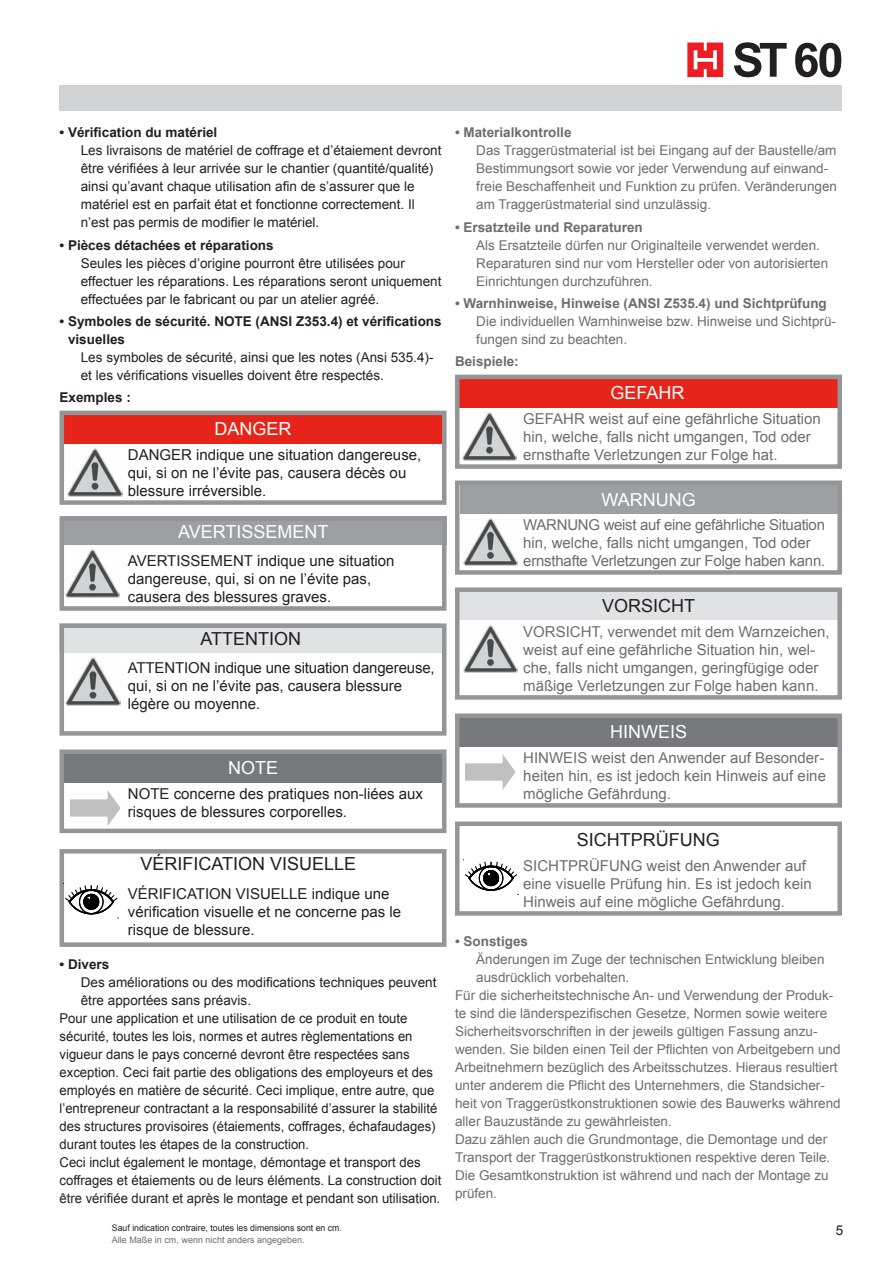
<style>
.page{position:relative;width:893px;height:1263px;background:#fff}
.page>*{position:absolute;margin:0;border:0;box-sizing:border-box;transform-origin:0 0}
.t1{font:18px "Arial";color:#231f20}
.t2{font:18px "Arial";color:#fff}
.t3{font:15px/18px "Arial";color:#6c6d70}
.t4{font:15px/18px "Arial";color:#231f20}
.t5{font:13.5px/18px "Arial";color:#231f20}
.t6{font:13.5px/18px "Arial";color:#6c6d70}
.t7{font:700 13.5px/18px "Arial";color:#231f20}
.t8{font:700 13.5px "Arial";color:#6c6d70}
.t9{font:9px "Arial";color:#231f20}
.t10{font:9px "Arial";color:#6c6d70}
</style>
<div class="page">
<div style="left:60px;top:85px;width:782px;height:26px;background:#d1d2d4"></div>
<svg style="left:687px;top:43px;width:36px;height:34px"></svg>
<svg style="left:734px;top:42px;width:53px;height:35px"></svg>
<svg style="left:795px;top:43px;width:46px;height:34px"></svg>
<div style="left:62px;top:413px;width:382px;height:30px;background:#e72419"></div>
<div style="left:60px;top:411px;width:386px;height:94px;border:4px solid #939598"></div>
<img style="left:68px;top:448px;width:54px;height:48px">
<div style="left:60px;top:516px;width:387px;height:29px;background:#9d9fa2"></div>
<div style="left:60px;top:516px;width:386px;height:95px;border:4px solid #939598"></div>
<img style="left:65px;top:549px;width:55px;height:48px">
<div style="left:60px;top:623px;width:382px;height:30px;background:#e1e2e4"></div>
<div style="left:60px;top:623px;width:386px;height:113px;border:4px solid #939598"></div>
<img style="left:66px;top:658px;width:54px;height:47px">
<div style="left:63px;top:752px;width:381px;height:31px;background:#76787b"></div>
<div style="left:60px;top:749px;width:386px;height:84px;border:4px solid #939598"></div>
<img style="left:70px;top:790px;width:51px;height:36px">
<div style="left:60px;top:849px;width:386px;height:98px;border:4px solid #939598"></div>
<svg style="left:63px;top:883px;width:56px;height:35px"></svg>
<div style="left:456px;top:377px;width:383px;height:30px;background:#e72419"></div>
<div style="left:455px;top:375px;width:387px;height:94px;border:4px solid #939598"></div>
<img style="left:462px;top:412px;width:55px;height:48px">
<div style="left:460px;top:485px;width:377px;height:29px;background:#9d9fa2"></div>
<div style="left:455px;top:480px;width:387px;height:95px;border:4px solid #939598"></div>
<img style="left:463px;top:518px;width:55px;height:48px">
<div style="left:457px;top:591px;width:383px;height:29px;background:#e1e2e4"></div>
<div style="left:455px;top:587px;width:387px;height:113px;border:4px solid #939598"></div>
<img style="left:463px;top:625px;width:55px;height:48px">
<div style="left:458px;top:716px;width:381px;height:31px;background:#76787b"></div>
<div style="left:455px;top:713px;width:387px;height:95px;border:4px solid #939598"></div>
<img style="left:465px;top:754px;width:51px;height:36px">
<div style="left:455px;top:821px;width:387px;height:95px;border:4px solid #939598"></div>
<svg style="left:463px;top:860px;width:56px;height:35px"></svg>
<p class="t7" style="left:60px;top:124px;width:159px">• Vérification du matériel</p>
<p class="t5" style="left:81px;top:142px;width:362px">Les livraisons de matériel de coffrage et d’étaiement devront être vérifiées à leur arrivée sur le chantier (quantité/qualité) ainsi qu’avant chaque utilisation afin de s’assurer que le matériel est en parfait état et fonctionne correctement. Il n’est pas permis de modifier le matériel.</p>
<p class="t7" style="left:60px;top:236px;width:216px">• Pièces détachées et réparations</p>
<p class="t5" style="left:81px;top:254px;width:362px">Seules les pièces d’origine pourront être utilisées pour effectuer les réparations. Les réparations seront uniquement effectuées par le fabricant ou par un atelier agréé.</p>
<p class="t7" style="left:68px;top:313px;width:375px;text-indent:-9px">• Symboles de sécurité. NOTE (ANSI Z353.4) et vérifications visuelles</p>
<p class="t5" style="left:81px;top:348px;width:354px">Les symboles de sécurité, ainsi que les notes (Ansi 535.4)- et les vérifications visuelles doivent être respectés.</p>
<p class="t7" style="left:60px;top:389px;width:73px">Exemples :</p>
<h1 class="t2" style="left:215px;top:417px;width:79px">DANGER</h1>
<p class="t4" style="left:128px;top:446px;width:295px">DANGER indique une situation dangereuse, qui, si on ne l’évite pas, causera décès ou blessure irréversible.</p>
<h1 class="t2" style="left:178px;top:519px;width:152px">AVERTISSEMENT</h1>
<p class="t4" style="left:128px;top:552px;width:268px">AVERTISSEMENT indique une situation dangereuse, qui, si on ne l’évite pas, causera des blessures graves.</p>
<h1 class="t1" style="left:201px;top:626px;width:102px">ATTENTION</h1>
<p class="t4" style="left:128px;top:659px;width:308px">ATTENTION indique une situation dangereuse, qui, si on ne l’évite pas, causera blessure légère ou moyenne.</p>
<h1 class="t2" style="left:228px;top:756px;width:52px">NOTE</h1>
<p class="t4" style="left:128px;top:785px;width:297px">NOTE concerne des pratiques non-liées aux risques de blessures corporelles.</p>
<h1 class="t1" style="left:141px;top:852px;width:217px">VÉRIFICATION VISUELLE</h1>
<p class="t4" style="left:128px;top:884px;width:275px">VÉRIFICATION VISUELLE indique une vérification visuelle et ne concerne pas le risque de blessure.</p>
<p class="t7" style="left:60px;top:955px;width:51px">• Divers</p>
<p class="t5" style="left:81px;top:973px;width:357px">Des améliorations ou des modifications techniques peuvent</p>
<p class="t5" style="left:81px;top:991px;width:172px">être apportées sans préavis.</p>
<p class="t5" style="left:60px;top:1009px;width:349px">Pour une application et une utilisation de ce produit en toute</p>
<p class="t5" style="left:60px;top:1027px;width:354px">sécurité, toutes les lois, normes et autres règlementations en</p>
<p class="t5" style="left:60px;top:1045px;width:352px">vigueur dans le pays concerné devront être respectées sans</p>
<p class="t5" style="left:60px;top:1063px;width:375px">exception. Ceci fait partie des obligations des employeurs et des</p>
<p class="t5" style="left:60px;top:1081px;width:376px">employés en matière de sécurité. Ceci implique, entre autre, que</p>
<p class="t5" style="left:60px;top:1099px;width:379px">l’entrepreneur contractant a la responsabilité d’assurer la stabilité</p>
<p class="t5" style="left:60px;top:1117px;width:378px">des structures provisoires (étaiements, coffrages, échafaudages)</p>
<p class="t5" style="left:60px;top:1135px;width:251px">durant toutes les étapes de la construction.</p>
<p class="t5" style="left:60px;top:1153px;width:363px">Ceci inclut également le montage, démontage et transport des</p>
<p class="t5" style="left:60px;top:1171px;width:383px">coffrages et étaiements ou de leurs éléments. La construction doit</p>
<p class="t5" style="left:60px;top:1189px;width:382px">être vérifiée durant et après le montage et pendant son utilisation.</p>
<p class="t8" style="left:455px;top:124px;width:118px">• Materialkontrolle</p>
<p class="t6" style="left:476px;top:142px;width:362px">Das Traggerüstmaterial ist bei Eingang auf der Baustelle/am Bestimmungsort sowie vor jeder Verwendung auf einwand&shy;freie Beschaffenheit und Funktion zu prüfen. Veränderungen am Traggerüstmaterial sind unzulässig.</p>
<p class="t8" style="left:455px;top:218px;width:189px">• Ersatzteile und Reparaturen</p>
<p class="t6" style="left:476px;top:236px;width:353px">Als Ersatzteile dürfen nur Originalteile verwendet werden.<br>Reparaturen sind nur vom Hersteller oder von autorisierten<br>Einrichtungen durchzuführen.</p>
<p class="t8" style="left:455px;top:294px;width:373px">• Warnhinweise, Hinweise (ANSI Z535.4) und Sichtprüfung</p>
<p class="t6" style="left:476px;top:312px;width:361px">Die individuellen Warnhinweise bzw. Hinweise und Sichtprü&shy;fungen sind zu beachten.</p>
<p class="t8" style="left:455px;top:352px;width:65px">Beispiele:</p>
<h1 class="t2" style="left:610px;top:381px;width:75px">GEFAHR</h1>
<p class="t3" style="left:523px;top:410px;width:299px">GEFAHR weist auf eine gefährliche Situation hin, welche, falls nicht umgangen, Tod oder ernsthafte Verletzungen zur Folge hat.</p>
<h1 class="t2" style="left:601px;top:488px;width:96px">WARNUNG</h1>
<p class="t3" style="left:523px;top:516px;width:303px">WARNUNG weist auf eine gefährliche Situation hin, welche, falls nicht umgangen, Tod oder ernsthafte Verletzungen zur Folge haben kann.</p>
<h1 class="t1" style="left:602px;top:594px;width:95px">VORSICHT</h1>
<p class="t3" style="left:523px;top:623px;width:308px">VORSICHT, verwendet mit dem Warnzeichen, weist auf eine gefährliche Situation hin, wel&shy;che, falls nicht umgangen, geringfügige oder mäßige Verletzungen zur Folge haben kann.</p>
<h1 class="t2" style="left:610px;top:720px;width:79px">HINWEIS</h1>
<p class="t3" style="left:523px;top:749px;width:304px;text-align:justify">HINWEIS weist den Anwender auf Besonder&shy;heiten hin, es ist jedoch kein Hinweis auf eine mögliche Gefährdung.</p>
<h1 class="t1" style="left:577px;top:828px;width:144px">SICHTPRÜFUNG</h1>
<p class="t3" style="left:523px;top:857px;width:290px">SICHTPRÜFUNG weist den Anwender auf eine visuelle Prüfung hin. Es ist jedoch kein<br>Hinweis auf eine mögliche Gefährdung.</p>
<p class="t8" style="left:455px;top:933px;width:75px">• Sonstiges</p>
<p class="t6" style="left:476px;top:951px;width:350px">Änderungen im Zuge der technischen Entwicklung bleiben</p>
<p class="t6" style="left:476px;top:969px;width:155px">ausdrücklich vorbehalten.</p>
<p class="t6" style="left:455px;top:987px;width:380px">Für die sicherheitstechnische An- und Verwendung der Produk-</p>
<p class="t6" style="left:455px;top:1005px;width:374px">te sind die länderspezifischen Gesetze, Normen sowie weitere</p>
<p class="t6" style="left:455px;top:1023px;width:364px">Sicherheitsvorschriften in der jeweils gültigen Fassung anzu-</p>
<p class="t6" style="left:455px;top:1041px;width:387px">wenden. Sie bilden einen Teil der Pflichten von Arbeitgebern und</p>
<p class="t6" style="left:455px;top:1059px;width:384px">Arbeitnehmern bezüglich des Arbeitsschutzes. Hieraus resultiert</p>
<p class="t6" style="left:455px;top:1077px;width:371px">unter anderem die Pflicht des Unternehmers, die Standsicher-</p>
<p class="t6" style="left:455px;top:1095px;width:387px">heit von Traggerüstkonstruktionen sowie des Bauwerks während</p>
<p class="t6" style="left:455px;top:1113px;width:218px">aller Bauzustände zu gewährleisten.</p>
<p class="t6" style="left:455px;top:1131px;width:374px">Dazu zählen auch die Grundmontage, die Demontage und der</p>
<p class="t6" style="left:455px;top:1149px;width:377px">Transport der Traggerüstkonstruktionen respektive deren Teile.</p>
<p class="t6" style="left:455px;top:1167px;width:375px">Die Gesamtkonstruktion ist während und nach der Montage zu</p>
<p class="t6" style="left:455px;top:1185px;width:44px">prüfen.</p>
<p class="t9" style="left:112px;top:1222px;width:231px">Sauf indication contraire, toutes les dimensions sont en cm.</p>
<p class="t5" style="left:836px;top:1221px;width:9px">5</p>
<p class="t10" style="left:112px;top:1234px;width:194px">Alle Maße in cm, wenn nicht anders angegeben.</p>
</div>
